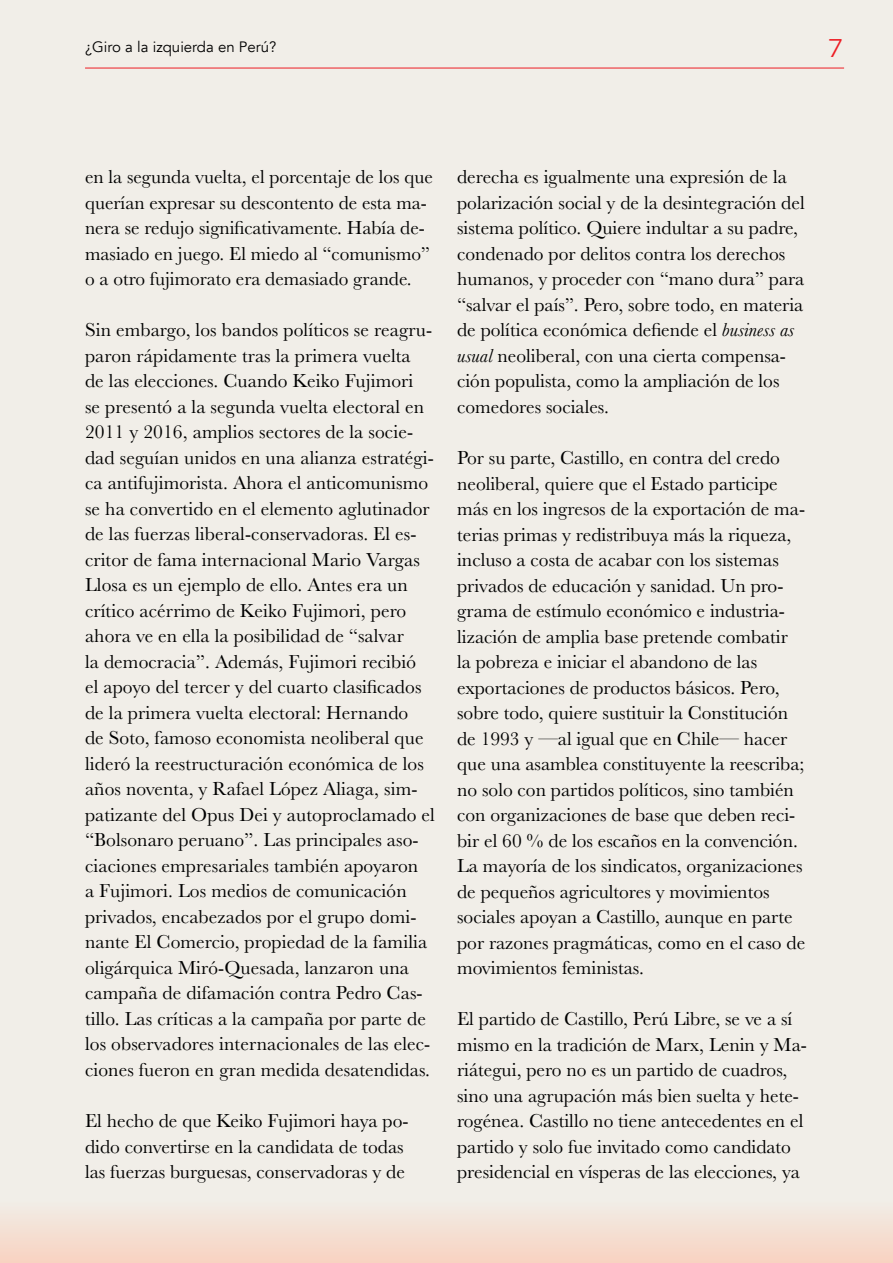
<style>
.page{position:relative;width:893px;height:1263px;background:#f1eee8}
.page>*{position:absolute;margin:0;border:0;box-sizing:border-box;transform-origin:0 0}
.t1{font:300 25.5px "Avenir";color:#ed1d24;scale:1.2 1}
.t2{font:19.5px/25.5px "Baskerville";color:#000}
.t3{font:15px "Avenir";color:#000}
.s1{font-style:italic}
</style>
<div class="page">
<hr style="left:85px;top:68px;width:759px;height:1px;background:#ed1d24">
<div style="left:0;top:1200px;width:893px;height:63px;background:linear-gradient(to bottom,#f1eee7,#f8d2c1)"></div>
<p class="t3" style="left:85px;top:38px;width:193px">¿Giro a la izquierda en Perú?</p>
<h1 class="t1" style="left:828px;top:34px;width:15px">7</h1>
<p class="t2" style="left:85px;top:164px;width:349px">en la segunda vuelta, el porcentaje de los que querían expresar su descontento de esta ma&shy;nera se redujo significativamente. Había de&shy;masiado en juego. El miedo al “comunismo” o a otro fujimorato era demasiado grande.</p>
<p class="t2" style="left:85px;top:317px;width:351px">Sin embargo, los bandos políticos se reagru&shy;paron rápidamente tras la primera vuelta<br>de las elecciones. Cuando Keiko Fujimori<br>se presentó a la segunda vuelta electoral en 2011 y 2016, amplios sectores de la socie&shy;dad seguían unidos en una alianza estratégi&shy;ca antifujimorista. Ahora el anticomunismo se ha convertido en el elemento aglutinador de las fuerzas liberal-conservadoras. El es&shy;critor de fama internacional Mario Vargas Llosa es un ejemplo de ello. Antes era un crítico acérrimo de Keiko Fujimori, pero ahora ve en ella la posibilidad de “salvar<br>la democracia”. Además, Fujimori recibió<br>el apoyo del tercer y del cuarto clasificados de la primera vuelta electoral: Hernando<br>de Soto, famoso economista neoliberal que lideró la reestructuración económica de los años noventa, y Rafael López Aliaga, sim&shy;patizante del Opus Dei y autoproclamado el “Bolsonaro peruano”. Las principales aso&shy;ciaciones empresariales también apoyaron<br>a Fujimori. Los medios de comunicación privados, encabezados por el grupo domi&shy;nante El Comercio, propiedad de la familia oligárquica Miró-Quesada, lanzaron una campaña de difamación contra Pedro Cas&shy;tillo. Las críticas a la campaña por parte de los observadores internacionales de las elec&shy;ciones fueron en gran medida desatendidas.</p>
<p class="t2" style="left:85px;top:1108px;width:325px">El hecho de que Keiko Fujimori haya po&shy;dido convertirse en la candidata de todas las fuerzas burguesas, conservadoras y de</p>
<p class="t2" style="left:457px;top:165px;width:349px">derecha es igualmente una expresión de la polarización social y de la desintegración del sistema político. Quiere indultar a su padre, condenado por delitos contra los derechos humanos, y proceder con “mano dura” para “salvar el país”. Pero, sobre todo, en materia de política económica defiende el <span class="s1">business as usual</span> neoliberal, con una cierta compensa&shy;ción populista, como la ampliación de los comedores sociales.</p>
<p class="t2" style="left:457px;top:445px;width:350px">Por su parte, Castillo, en contra del credo neoliberal, quiere que el Estado participe más en los ingresos de la exportación de ma&shy;terias primas y redistribuya más la riqueza, incluso a costa de acabar con los sistemas privados de educación y sanidad. Un pro&shy;grama de estímulo económico e industria&shy;lización de amplia base pretende combatir la pobreza e iniciar el abandono de las exportaciones de productos básicos. Pero, sobre todo, quiere sustituir la Constitución de 1993 y —al igual que en Chile— hacer que una asamblea constituyente la reescriba; no solo con partidos políticos, sino también con organizaciones de base que deben reci&shy;bir el 60 % de los escaños en la convención.<br>La mayoría de los sindicatos, organizaciones de pequeños agricultores y movimientos sociales apoyan a Castillo, aunque en parte por razones pragmáticas, como en el caso de movimientos feministas.</p>
<p class="t2" style="left:457px;top:1006px;width:351px">El partido de Castillo, Perú Libre, se ve a sí mismo en la tradición de Marx, Lenin y Ma&shy;riátegui, pero no es un partido de cuadros, sino una agrupación más bien suelta y hete&shy;rogénea. Castillo no tiene antecedentes en el partido y solo fue invitado como candidato presidencial en vísperas de las elecciones, ya</p>
</div>
